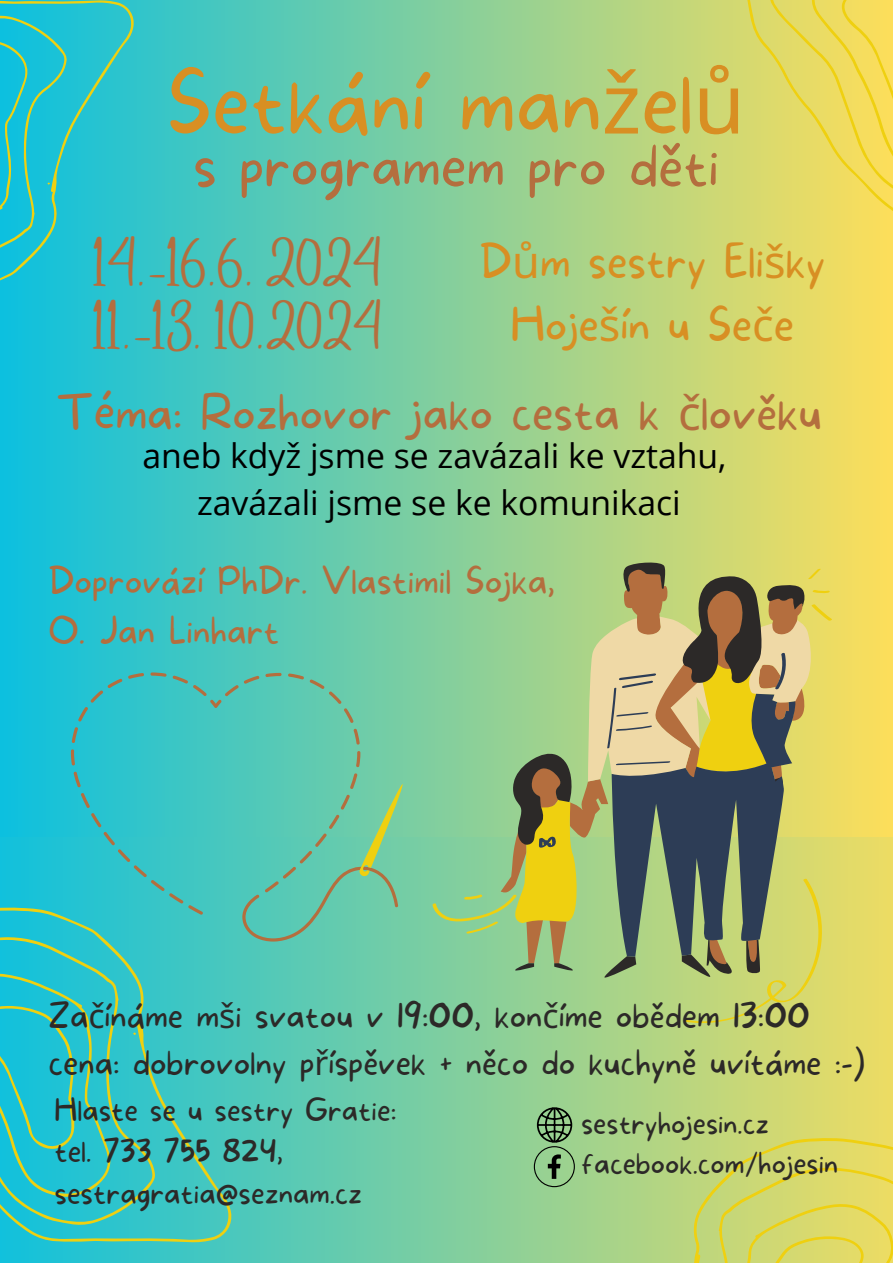
<style>
.page{position:relative;width:893px;height:1263px;background:#fff}
.page>*{position:absolute;margin:0;border:0;box-sizing:border-box;transform-origin:0 0}
.t1{font:100 84px "More Sugar";color:#d88f23}
.t2{font:100 57px "More Sugar";color:#b46e3e}
.t3{font:100 47.25px "More Sugar";color:#b46e3e}
.t4{font:45px/63px "Amsterdam Two";color:#b46e3e}
.t5{font:100 45px/63px "More Sugar";color:#d88f23;text-align:center}
.t6{font:100 36px/50.1px "More Sugar";color:#b46e3e}
.t7{font:100 33.75px/47.2px "More Sugar";color:#2c2928}
.t8{font:33.75px/47.2px "Open Sans";color:#000;text-align:center}
.t9{font:100 30px "More Sugar";color:#2c2928}
.t10{font:100 29.1px "More Sugar";color:#2c2928}
.s1{font-family:"Noto Sans";font-weight:400}
</style>
<div class="page">
<div style="left:0;top:0;width:893px;height:1263px;background:linear-gradient(to right,#0cc0df,#fdde5a)"></div>
<div style="left:0;top:837px;width:893px;height:426px;background:linear-gradient(to right,#11c1dc,#eddc63)"></div>
<svg style="left:432px;top:569px;width:400px;height:454px"></svg>
<svg style="left:806px;top:616px;width:10px;height:172px"></svg>
<svg style="left:512px;top:561px;width:294px;height:419px"></svg>
<svg style="left:538px;top:652px;width:258px;height:305px"></svg>
<svg style="left:0;top:907px;width:233px;height:335px"></svg>
<svg style="left:604px;top:1138px;width:289px;height:125px"></svg>
<svg style="left:74px;top:772px;width:7px;height:15px"></svg>
<svg style="left:72px;top:727px;width:6px;height:16px"></svg>
<svg style="left:71px;top:749px;width:4px;height:16px"></svg>
<svg style="left:78px;top:679px;width:44px;height:42px"></svg>
<svg style="left:128px;top:673px;width:16px;height:6px"></svg>
<svg style="left:150px;top:672px;width:16px;height:5px"></svg>
<svg style="left:81px;top:793px;width:122px;height:122px"></svg>
<svg style="left:356px;top:751px;width:4px;height:16px"></svg>
<svg style="left:310px;top:679px;width:43px;height:44px"></svg>
<svg style="left:354px;top:729px;width:6px;height:15px"></svg>
<svg style="left:173px;top:676px;width:86px;height:32px"></svg>
<svg style="left:288px;top:673px;width:16px;height:6px"></svg>
<svg style="left:265px;top:673px;width:16px;height:4px"></svg>
<svg style="left:242px;top:773px;width:162px;height:168px"></svg>
<svg style="left:744px;top:0;width:149px;height:224px"></svg>
<svg style="left:0;top:0;width:135px;height:294px"></svg>
<svg style="left:534px;top:1107px;width:41px;height:80px"></svg>
<p class="t1" style="left:167px;top:54px;width:580px">Setkání man<span class="s1">ž</span>el<span class="s1">ů</span></p>
<p class="t2" style="left:193px;top:132px;width:527px">s programem pro děti</p>
<h1 class="t4" style="left:93px;top:240px;width:290px">14.-16.6. 2024<br>11.-13. 10.2024</h1>
<h2 class="t5" style="left:479px;top:232px;width:347px">D<span class="s1">ů</span>m sestry Eli<span class="s1">š</span>ky<br>Hoje<span class="s1">š</span>ín u Se<span class="s1">č</span>e</h2>
<h3 class="t3" style="left:56px;top:385px;width:767px">Téma: Rozhovor jako cesta k <span class="s1">č</span>lověku</h3>
<h4 class="t8" style="left:142px;top:431px;width:585px">aneb když jsme se zavázali ke vztahu, zavázali jsme se ke komunikaci</h4>
<h4 class="t6" style="left:48px;top:557px;width:508px">Doprovází PhDr. Vlastimil Sojka,<br>O. Jan Linhart</h4>
<p class="t7" style="left:48px;top:994px;width:818px">Za<span class="s1">č</span>ínáme m<span class="s1">š</span>i svatou v 19:00, kon<span class="s1">č</span>íme obědem 13:00 cena: dobrovolný p<span class="s1">ř</span>íspěvek + něco do kuchyně uvítáme :-)</p>
<h3 class="t9" style="left:54px;top:1092px;width:343px">Hlaste se u sestry Gratie:</h3>
<h3 class="t9" style="left:54px;top:1134px;width:230px">tel. 733 755 824,</h3>
<h4 class="t9" style="left:54px;top:1175px;width:309px">sestragratia@seznam.cz</h4>
<p class="t10" style="left:581px;top:1106px;width:189px">sestryhojesin.cz</p>
<p class="t10" style="left:581px;top:1146px;width:258px">facebook.com/hojesin</p>
</div>
